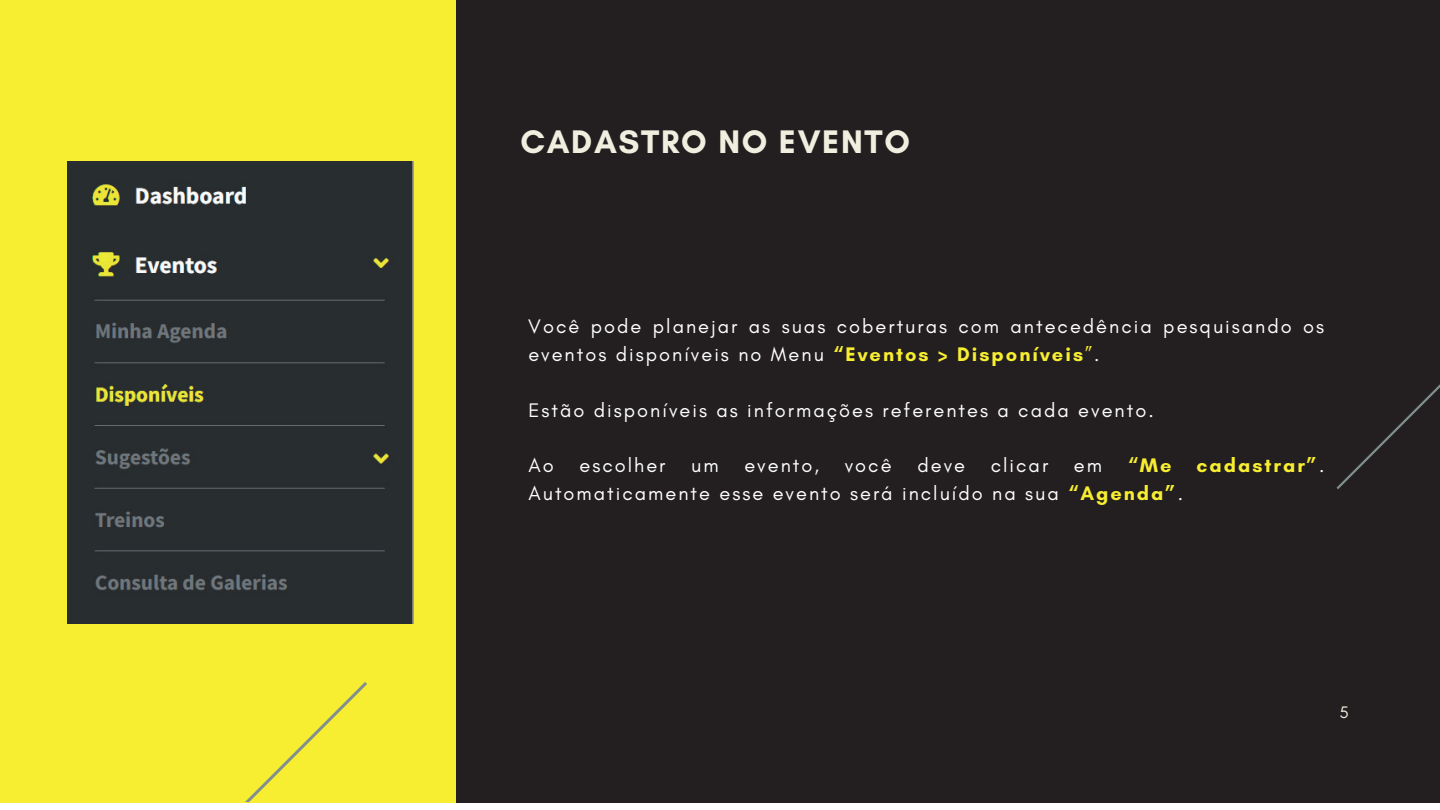
<style>
.page{position:relative;width:1440px;height:810px;background:#fff}
.page>*{position:absolute;margin:0;border:0;box-sizing:border-box;transform-origin:0 0}
.t1{font:700 33.2px "Glacial Indifference";letter-spacing:.05em;color:#efefdf}
.t2{font:20px/27.8px "Glacial Indifference";letter-spacing:.1em;color:#fff}
.t3{font:17px "Glacial Indifference";color:#efefdf}
.s1{font-weight:700;color:#f7ee31}
.s2{color:#f7ee31}
</style>
<div class="page">
<div style="left:0;top:0;width:1440px;height:802px;background:#231f20"></div>
<svg style="left:1337px;top:384px;width:103px;height:105px"></svg>
<div style="left:0;top:0;width:455px;height:802px;background:#f7ee31"></div>
<img style="left:67px;top:162px;width:347px;height:462px">
<svg style="left:245px;top:682px;width:122px;height:120px"></svg>
<h1 class="t1" style="left:520px;top:121px;width:391px">CADASTRO NO EVENTO</h1>
<p class="t2" style="left:528px;top:313px;width:797px">Você pode planejar as suas coberturas com antecedência pesquisando os eventos disponíveis no Menu <span class="s1">“Eventos &gt; Disponíveis</span><span class="s2">”</span>.</p>
<p class="t2" style="left:528px;top:396px;width:627px">Estão disponíveis as informações referentes a cada evento.</p>
<p class="t2" style="left:528px;top:452px;width:27px">Ao</p>
<p class="t2" style="left:579px;top:452px;width:88px">escolher</p>
<p class="t2" style="left:691px;top:452px;width:29px">um</p>
<p class="t2" style="left:744px;top:452px;width:76px">evento,</p>
<p class="t2" style="left:845px;top:452px;width:48px">você</p>
<p class="t2" style="left:917px;top:452px;width:49px">deve</p>
<p class="t2" style="left:991px;top:452px;width:59px">clicar</p>
<p class="t2" style="left:1074px;top:452px;width:30px">em</p>
<p class="t2" style="left:529px;top:452px;width:797px;text-indent:599px"><span class="s1">“Me cadastrar”</span>.<br>Automaticamente esse evento será incluído na sua <span class="s1">“Agenda”</span>.</p>
<p class="t3" style="left:1339px;top:703px;width:11px">5</p>
</div>
